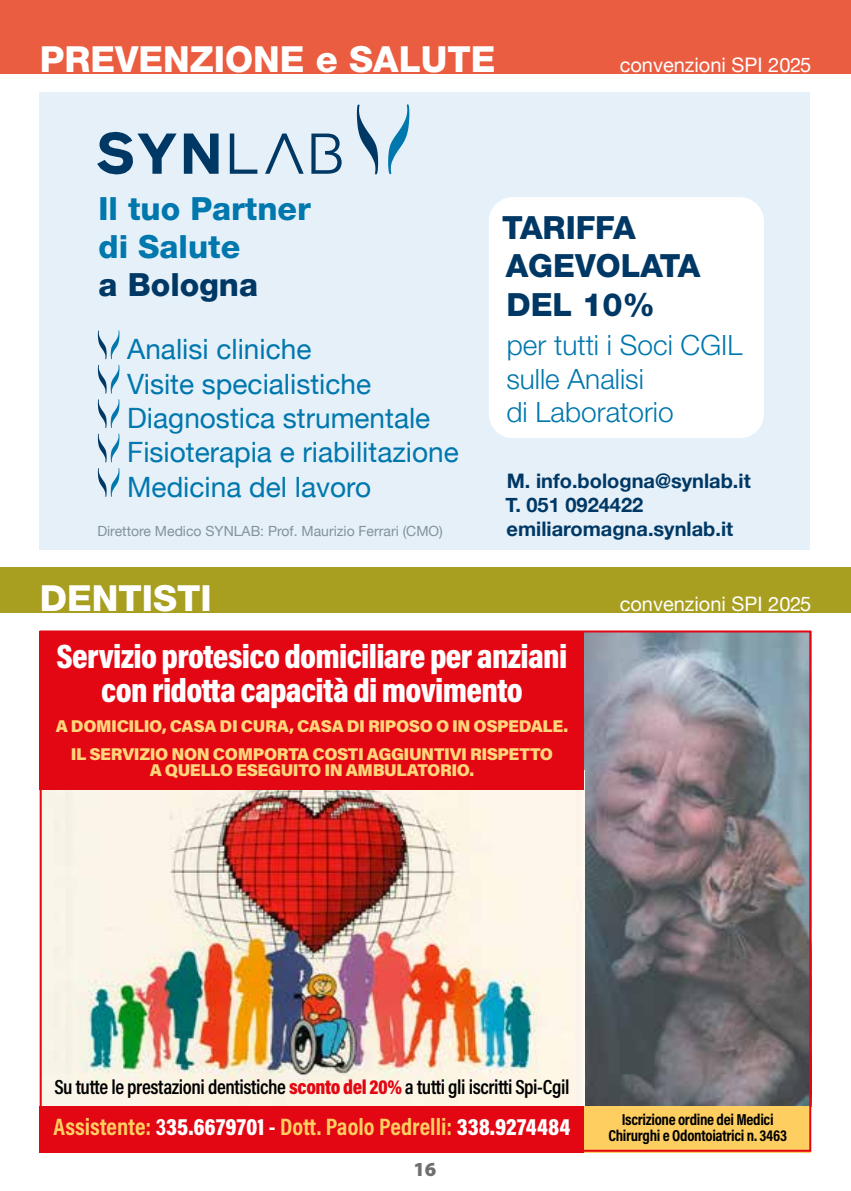
<style>
.page{position:relative;width:851px;height:1191px;background:#fff}
.page>*{position:absolute;margin:0;border:0;box-sizing:border-box;transform-origin:0 0}
.t1{font:800 36px "Helvetica Neue LT Std";color:#fff}
.t2{font:900 34px/34px "Acumin Pro Cond";letter-spacing:-.02em;color:#fff;text-align:center}
.t3{font:800 32px/38.4px "Helvetica Neue LT Std";color:#003865}
.t4{font:800 32px/38px "Helvetica Neue LT Std";color:#0077ad}
.t5{font:28px/34.4px "Helvetica Neue";color:#0077ad}
.t6{font:300 28px/33.6px "Helvetica Neue LT Std";color:#0077ad}
.t7{font:700 24px "Acumin Pro Cond";color:#fece61}
.t8{font:600 20.6px "Acumin Pro Cond";letter-spacing:-.02em;color:#000}
.t9{font:700 20px/24px "Helvetica Neue";color:#003865}
.t10{font:20px "Helvetica Neue";color:#fff}
.t11{font:900 20px "Myriad Pro";color:#706f6f}
.t12{font:900 17px/28px "Acumin Pro";letter-spacing:-.025em;color:#ffd67b;text-align:center}
.t13{font:700 16px/16px "Acumin Pro Cond";letter-spacing:-.02em;color:#000;text-align:center}
.t14{font:14px "Helvetica Neue";color:#83929b}
.s1{font-weight:900;color:#e30613}
.s2{color:#fff}
.s3{font-weight:900;color:#fff}
</style>
<div class="page">
<div style="left:0;top:0;width:850px;height:74px;background:#eb5d40"></div>
<div style="left:40px;top:92px;width:770px;height:458px;background:#e5f0f8"></div>
<div style="left:488px;top:197px;width:275px;height:241px;background:#fff;border-radius:24px"></div>
<svg style="left:357px;top:104px;width:21px;height:70px"></svg>
<svg style="left:388px;top:104px;width:21px;height:70px"></svg>
<svg style="left:230px;top:133px;width:27px;height:41px"></svg>
<svg style="left:311px;top:134px;width:30px;height:40px"></svg>
<svg style="left:97px;top:131px;width:80px;height:44px"></svg>
<svg style="left:184px;top:133px;width:34px;height:41px"></svg>
<svg style="left:265px;top:133px;width:38px;height:41px"></svg>
<svg style="left:98px;top:330px;width:21px;height:29px"></svg>
<svg style="left:98px;top:365px;width:21px;height:97px"></svg>
<svg style="left:98px;top:468px;width:21px;height:29px"></svg>
<div style="left:0;top:567px;width:850px;height:45px;background:#a89f20"></div>
<img style="left:584px;top:633px;width:224px;height:473px">
<img style="left:43px;top:790px;width:541px;height:316px">
<div style="left:40px;top:631px;width:544px;height:159px;background:#e30613"></div>
<div style="left:40px;top:1106px;width:771px;height:46px;background:#fece61"></div>
<div style="left:40px;top:1106px;width:544px;height:46px;background:#e30613"></div>
<h1 class="t1" style="left:40px;top:38px;width:457px">PREVENZIONE e SALUTE</h1>
<p class="t10" style="left:619px;top:51px;width:193px">convenzioni SPI 2025</p>
<h3 class="t4" style="left:98px;top:190px;width:214px">Il tuo Partner di Salute</h3>
<h3 class="t3" style="left:99px;top:265px;width:161px">a Bologna</h3>
<h3 class="t5" style="left:127px;top:334px;width:333px">Analisi cliniche<br>Visite specialistiche<br>Diagnostica strumentale<br>Fisioterapia e riabilitazione<br>Medicina del lavoro</h3>
<p class="t14" style="left:97px;top:521px;width:347px">Direttore Medico SYNLAB: Prof. Maurizio Ferrari (CMO)</p>
<h3 class="t3" style="left:502px;top:208px;width:199px">TARIFFA<br>AGEVOLATA<br>DEL 10%</h3>
<h3 class="t6" style="left:506px;top:327px;width:237px">per tutti i Soci CGIL sulle Analisi<br>di Laboratorio</h3>
<p class="t9" style="left:505px;top:469px;width:247px">M. info.bologna@synlab.it<br>T. 051 0924422 emiliaromagna.synlab.it</p>
<h1 class="t1" style="left:40px;top:577px;width:174px">DENTISTI</h1>
<p class="t10" style="left:619px;top:589px;width:193px">convenzioni SPI 2025</p>
<h2 class="t2" style="left:56px;top:638px;width:512px">Servizio protesico domiciliare per anziani con ridotta capacità di movimento</h2>
<p class="t12" style="left:56px;top:711px;width:513px">A DOMICILIO, CASA DI CURA, CASA DI RIPOSO O IN OSPEDALE.<br>IL SERVIZIO NON COMPORTA COSTI AGGIUNTIVI RISPETTO</p>
<p class="t12" style="left:150px;top:755px;width:326px">A QUELLO ESEGUITO IN AMBULATORIO.</p>
<p class="t8" style="left:54px;top:1073px;width:516px">Su tutte le prestazioni dentistiche <span class="s1">sconto del 20%</span> a tutti gli iscritti Spi-Cgil</p>
<h3 class="t7" style="left:54px;top:1111px;width:518px">Assistente: <span class="s2">3</span><span class="s3">35.6679701</span> <span class="s2">-</span> Dott. Paolo Pedrelli: <span class="s3">338.9274484</span></h3>
<p class="t13" style="left:608px;top:1110px;width:180px">Iscrizione ordine dei Medici<br>Chirurghi e Odontoiatrici n. 3463</p>
<p class="t11" style="left:413px;top:1155px;width:24px">16</p>
</div>
